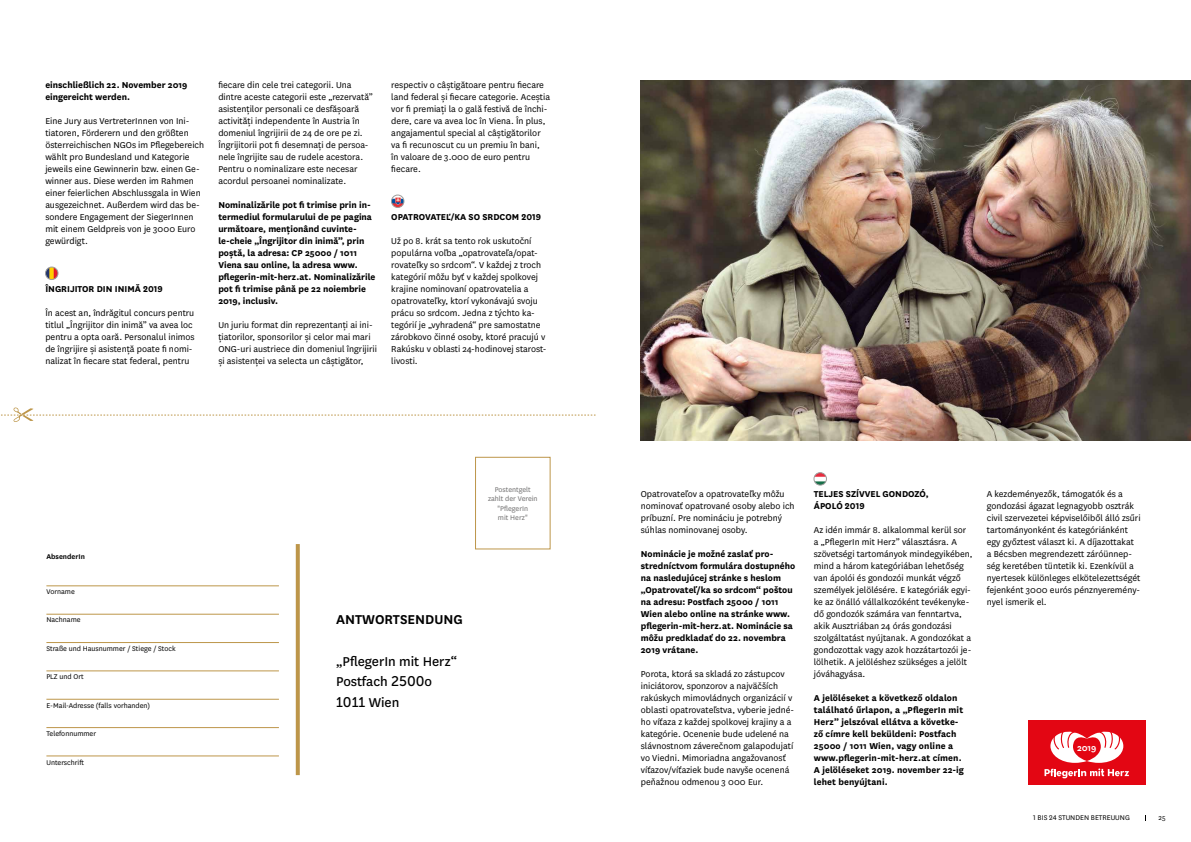
<style>
.page{position:relative;width:1191px;height:842px;background:#fff}
.page>*{position:absolute;margin:0;border:0;box-sizing:border-box;transform-origin:0 0}
.t1{font:15px/20.6px "National";color:#000}
.t2{font:600 15px "National";color:#000}
.t3{font:14px "Museo Sans 500";color:#000}
.t4{font:600 10.2px "National";color:#fff}
.t5{font:10px/12px "National";color:#000}
.t6{font:700 10px/12px "National";color:#000}
.t7{font:8px "National";color:#000}
.t8{font:8px/9.6px "National";color:#706f6f;text-align:center}
.t9{font:600 8px "National";color:#000}
.s1{font-family:"Museo Sans 500";font-size:14px}
.s2{font-family:"National";font-size:15px}
</style>
<div class="page">
<svg style="left:47px;top:267px;width:11px;height:12px"></svg>
<div style="left:45px;top:267px;width:13px;height:13px;border:1px solid #9d9d9c;border-radius:50%"></div>
<img style="left:641px;top:80px;width:550px;height:361px">
<svg style="left:1px;top:407px;width:594px;height:15px"></svg>
<hr style="left:46px;top:586px;width:233px;height:1px;background:#bd964a">
<hr style="left:46px;top:614px;width:233px;height:1px;background:#bd964a">
<hr style="left:46px;top:642px;width:233px;height:1px;background:#bd964a">
<hr style="left:46px;top:671px;width:233px;height:1px;background:#bd964a">
<hr style="left:46px;top:699px;width:233px;height:1px;background:#bd964a">
<hr style="left:46px;top:727px;width:233px;height:1px;background:#bd964a">
<hr style="left:46px;top:756px;width:233px;height:1px;background:#bd964a">
<svg style="left:296px;top:544px;width:4px;height:231px"></svg>
<div style="left:475px;top:457px;width:75px;height:92px;border:1px solid #bd964a"></div>
<svg style="left:391px;top:195px;width:13px;height:11px"></svg>
<div style="left:391px;top:195px;width:13px;height:13px;border:1px solid #9d9d9c;border-radius:50%"></div>
<div style="left:1027px;top:720px;width:118px;height:65px;background:#e30613"></div>
<svg style="left:1044px;top:731px;width:85px;height:47px"></svg>
<svg style="left:814px;top:473px;width:12px;height:12px"></svg>
<div style="left:814px;top:472px;width:12px;height:13px;border:1px solid #9d9d9c;border-radius:50%"></div>
<p class="t6" style="left:45px;top:78px;width:143px">einschließlich 22. November 2019 eingereicht werden.</p>
<p class="t5" style="left:45px;top:114px;width:160px">Eine Jury aus VertreterInnen von Ini&shy;tiatoren, Förderern und den größten österreichischen NGOs im Pflegebereich wählt pro Bundesland und Kategorie jeweils eine Gewinnerin bzw. einen Ge&shy;winner aus. Diese werden im Rahmen einer feierlichen Abschlussgala in Wien ausgezeichnet. Außerdem wird das be&shy;sondere Engagement der SiegerInnen mit einem Geldpreis von je 3000 Euro gewürdigt.</p>
<p class="t6" style="left:45px;top:282px;width:119px">ÎNGRIJITOR DIN INIMĂ 2019</p>
<p class="t5" style="left:45px;top:306px;width:151px">În acest an, îndrăgitul concurs pentru titlul „Îngrijitor din inimă” va avea loc pentru a opta oară. Personalul inimos de îngrijire și asistenţă poate fi nomi&shy;nalizat în fiecare stat federal, pentru</p>
<p class="t5" style="left:218px;top:78px;width:156px">fiecare din cele trei categorii. Una dintre aceste categorii este „rezervată” asistenţilor personali ce desfășoară activităţi independente în Austria în domeniul îngrijirii de 24 de ore pe zi.<br>Îngrijitorii pot fi desemnaţi de persoa&shy;nele îngrijite sau de rudele acestora.<br>Pentru o nominalizare este necesar acordul persoanei nominalizate.</p>
<p class="t6" style="left:218px;top:198px;width:159px">Nominalizările pot fi trimise prin in&shy;termediul formularului de pe pagina următoare, menţionând cuvinte&shy;le-cheie „Îngrijitor din inimă”, prin poștă, la adresa: CP 2500o / 1011<br>Viena sau online, la adresa www. pflegerin-mit-herz.at. Nominalizările pot fi trimise până pe 22 noiembrie 2019, inclusiv.</p>
<p class="t5" style="left:218px;top:318px;width:160px">Un juriu format din reprezentanţi ai ini&shy;ţiatorilor, sponsorilor și celor mai mari ONG-uri austriece din domeniul îngrijirii și asistenţei va selecta un câștigător,</p>
<p class="t5" style="left:391px;top:78px;width:160px">respectiv o câștigătoare pentru fiecare land federal și fiecare categorie. Aceștia vor fi premiaţi la o gală festivă de închi&shy;dere, care va avea loc în Viena. În plus, angajamentul special al câștigătorilor va fi recunoscut cu un premiu în bani,<br>în valoare de 3.000 de euro pentru fiecare.</p>
<p class="t6" style="left:391px;top:210px;width:151px">OPATROVATEĽ/KA SO SRDCOM 2019</p>
<p class="t5" style="left:391px;top:234px;width:157px">Už po 8. krát sa tento rok uskutoční populárna voľba „opatrovateľa/opat&shy;rovateľky so srdcom“. V každej z troch kategórií môžu byť v každej spolkovej krajine nominovaní opatrovatelia a opatrovateľky, ktorí vykonávajú svoju prácu so srdcom. Jedna z týchto ka&shy;tegórií je „vyhradená“ pre samostatne zárobkovo činné osoby, ktoré pracujú v Rakúsku v oblasti 24-hodinovej starost&shy;livosti.</p>
<p class="t9" style="left:46px;top:551px;width:40px">AbsenderIn</p>
<p class="t7" style="left:46px;top:586px;width:30px">Vorname</p>
<p class="t7" style="left:46px;top:615px;width:36px">Nachname</p>
<p class="t7" style="left:46px;top:643px;width:131px">Straße und Hausnummer / Stiege / Stock</p>
<p class="t7" style="left:46px;top:672px;width:39px">PLZ und Ort</p>
<p class="t7" style="left:46px;top:700px;width:105px">E-Mail-Adresse (falls vorhanden)</p>
<p class="t7" style="left:46px;top:728px;width:51px">Telefonnummer</p>
<p class="t7" style="left:46px;top:757px;width:39px">Unterschrift</p>
<p class="t8" style="left:488px;top:484px;width:51px">Postentgelt zahlt der Verein "PflegerIn<br>mit Herz"</p>
<h1 class="t2" style="left:336px;top:609px;width:128px">ANTWORTSENDUNG</h1>
<h1 class="t1" style="left:336px;top:650px;width:122px">„PflegerIn mit Herz“<br>Postfach <span class="s1">2500</span>o</h1>
<h2 class="t3" style="left:336px;top:694px;width:65px">1011 <span class="s2">Wien</span></h2>
<p class="t5" style="left:641px;top:488px;width:155px">Opatrovateľov a opatrovateľky môžu nominovať opatrované osoby alebo ich príbuzní. Pre nomináciu je potrebný súhlas nominovanej osoby.</p>
<p class="t6" style="left:641px;top:547px;width:156px">Nominácie je možné zaslať pro&shy;stredníctvom formulára dostupného na nasledujúcej stránke s heslom „Opatrovateľ/ka so srdcom“ poštou na adresu: Postfach 2500o / 1011<br>Wien alebo online na stránke www. pflegerin-mit-herz.at. Nominácie sa môžu predkladať do 22. novembra<br>2019 vrátane.</p>
<p class="t5" style="left:641px;top:668px;width:155px">Porota, ktorá sa skladá zo zástupcov iniciátorov, sponzorov a najväčších rakúskych mimovládnych organizácií v oblasti opatrovateľstva, vyberie jedné&shy;ho víťaza z každej spolkovej krajiny a a kategórie. Ocenenie bude udelené na slávnostnom záverečnom galapodujatí vo Viedni. Mimoriadna angažovanosť víťazov/víťaziek bude navyše ocenená peňažnou odmenou 3 000 Eur.</p>
<p class="t6" style="left:814px;top:487px;width:116px">TELJES SZÍVVEL GONDOZÓ,<br>ÁPOLÓ 2019</p>
<p class="t5" style="left:814px;top:524px;width:160px">Az idén immár 8. alkalommal kerül sor a „PflegerIn mit Herz” választásra. A szövetségi tartományok mindegyikében, mind a három kategóriában lehetőség van ápolói és gondozói munkát végző személyek jelölésére. E kategóriák egyi&shy;ke az önálló vállalkozóként tevékenyke&shy;dő gondozók számára van fenntartva, akik Ausztriában 24 órás gondozási szolgáltatást nyújtanak. A gondozókat a gondozottak vagy azok hozzátartozói je&shy;lölhetik. A jelöléshez szükséges a jelölt jóváhagyása.</p>
<p class="t6" style="left:814px;top:691px;width:151px">A jelöléseket a következő oldalon található űrlapon, a „PflegerIn mit<br>Herz” jelszóval ellátva a követke&shy;ző címre kell beküldeni: Postfach<br>2500o / 1011 Wien, vagy online a www.pflegerin-mit-herz.at címen.<br>A jelöléseket 2019. november 22-ig lehet benyújtani.</p>
<p class="t5" style="left:986px;top:488px;width:155px">A kezdeményezők, támogatók és a gondozási ágazat legnagyobb osztrák civil szervezetei képviselőiből álló zsűri tartományonként és kategóriánként egy győztest választ ki. A díjazottakat a Bécsben megrendezett záróünnep&shy;ség keretében tüntetik ki. Ezenkívül a nyertesek különleges elkötelezettségét fejenként 3000 eurós pénznyeremén - nyel ismerik el.</p>
<p class="t4" style="left:1077px;top:741px;width:21px">2019</p>
<p class="t7" style="left:1033px;top:813px;width:98px">1 BIS 24 STUNDEN BETREUUNG</p>
<p class="t7" style="left:1158px;top:813px;width:8px">25</p>
</div>
